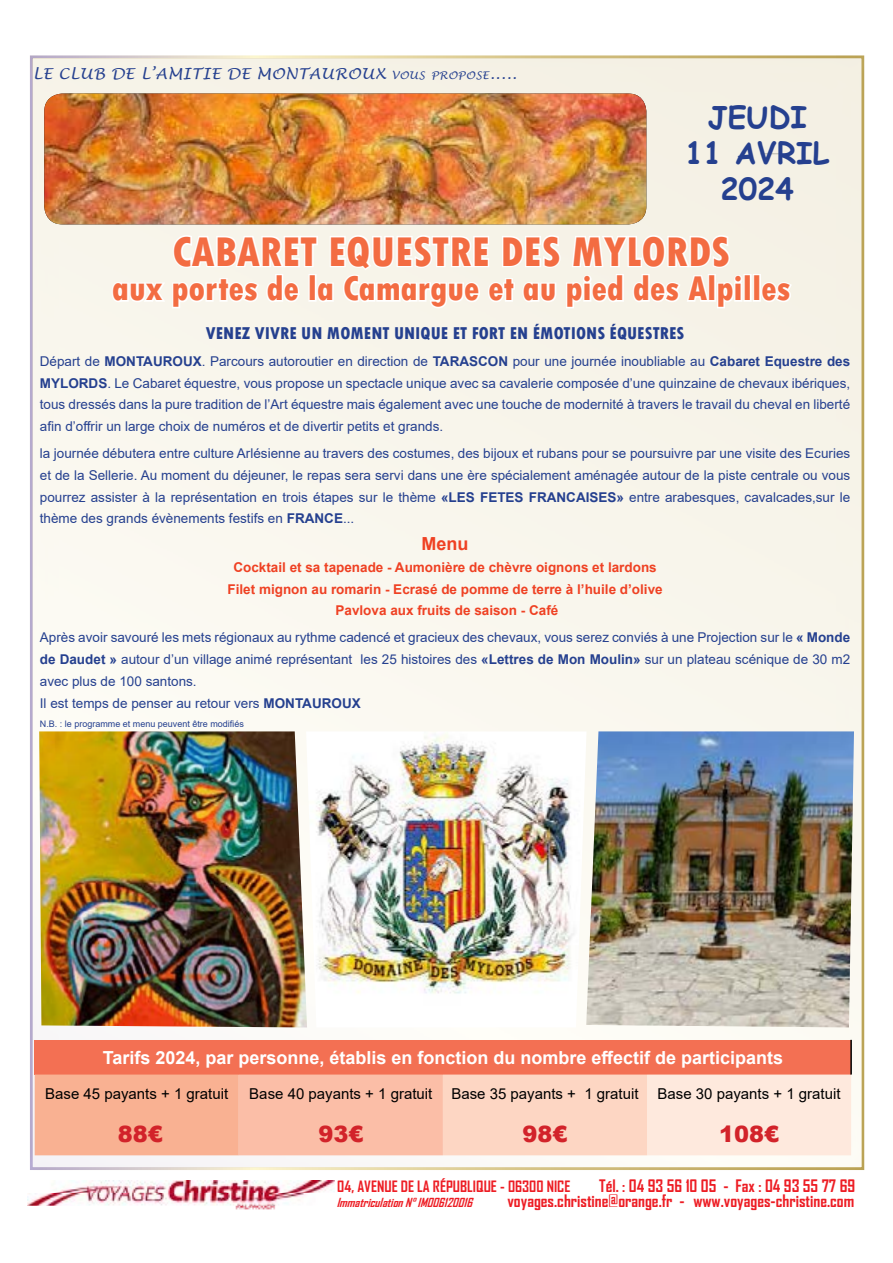
<style>
.page{position:relative;width:893px;height:1263px;background:#fff}
.page>*{position:absolute;margin:0;border:0;box-sizing:border-box;transform-origin:0 0}
.t1{font:800 condensed 43.5px "Tw Cen";color:#f36c42}
.t2{font:800 condensed 36px "Tw Cen";color:#f36c42}
.t3{font:700 30px/36px "Comic Sans MS";color:#25408f;text-align:center}
.t4{font:900 22.5px "Arial";color:#d2232a}
.t5{font:700 18px "Arial";color:#fff}
.t6{font:800 condensed 18px "Tw Cen";color:#25408f}
.t7{font:700 18px "Arial";color:#ef4123}
.t8{font:700 16.5px "Agency FB";color:#ed1d24}
.t9{font:15px "Arial";color:#000}
.t10{font:italic 15px "Lucida Handwriting";letter-spacing:.03em;color:#25408f}
.t11{font:700 15px "Agency FB";color:#ed1d24}
.t12{font:13.5px/21.8px "Arial";color:#25408f;text-align:justify}
.t13{font:700 13.5px/21.8px "Arial";color:#ef4123;text-align:center}
.t14{font:italic 700 12px "Agency FB";color:#ed1d24}
.t15{font:9px "Arial";color:#25408f}
.s1{font-size:10.5px}
.s2{font-weight:700}
</style>
<div class="page">
<div style="left:17px;top:44px;width:859px;height:1127px;background:#d4bb53;opacity:.49"></div>
<img style="left:28px;top:1180px;width:306px;height:30px">
<svg style="left:110px;top:225px;width:635px;height:95px"></svg>
<div style="left:743px;top:274px;width:9px;height:28px;border:3px solid #fff"></div>
<div style="left:753px;top:274px;width:8px;height:28px;border:3px solid #fff"></div>
<svg style="left:759px;top:280px;width:35px;height:24px"></svg>
<div style="left:35px;top:1040px;width:816px;height:34px;background:#f37053"></div>
<svg style="left:35px;top:1074px;width:816px;height:81px;background:#fbcab4"></svg>
<hr style="left:850px;top:1040px;width:2px;height:34px;background:#000">
<img style="left:39px;top:731px;width:815px;height:296px">
<img style="left:44px;top:94px;width:602px;height:130px">
<p class="t10" style="left:33px;top:65px;width:485px">LE CLUB DE L’AMITIE DE MONTAUROUX <span class="s1">VOUS PROPOSE</span>.....</p>
<h3 class="t3" style="left:685px;top:98px;width:145px">JEUDI<br>11 AVRIL<br>2024</h3>
<h1 class="t1" style="left:173px;top:226px;width:559px">CABARET EQUESTRE DES MYLORDS</h1>
<h2 class="t2" style="left:112px;top:267px;width:680px">aux portes de la Camargue et au pied des Alpilles</h2>
<h3 class="t6" style="left:206px;top:322px;width:480px">VENEZ VIVRE UN MOMENT UNIQUE ET FORT EN ÉMOTIONS ÉQUESTRES</h3>
<p class="t12" style="left:40px;top:350px;width:812px">Départ de <span class="s2">MONTAUROUX</span>. Parcours autoroutier en direction de <span class="s2">TARASCON</span> pour une journée inoubliable au <span class="s2">Cabaret Equestre des MYLORDS</span>. Le Cabaret équestre, vous propose un spectacle unique avec sa cavalerie composée d’une quinzaine de chevaux ibériques, tous dressés dans la pure tradition de l’Art équestre mais également avec une touche de modernité à travers le travail du cheval en liberté afin d’offrir un large choix de numéros et de divertir petits et grands.</p>
<p class="t12" style="left:40px;top:442px;width:812px">la journée débutera entre culture Arlésienne au travers des costumes, des bijoux et rubans pour se poursuivre par une visite des Ecuries et de la Sellerie. Au moment du déjeuner, le repas sera servi dans une ère spécialement aménagée autour de la piste centrale ou vous pourrez assister à la représentation en trois étapes sur le thème <span class="s2">«LES FETES FRANCAISES»</span> entre arabesques, cavalcades,sur le thème des grands évènements festifs en <span class="s2">FRANCE</span>...</p>
<h3 class="t7" style="left:422px;top:531px;width:48px">Menu</h3>
<p class="t13" style="left:228px;top:556px;width:437px">Cocktail et sa tapenade - Aumonière de chèvre oignons et lardons<br>Filet mignon au romarin - Ecrasé de pomme de terre à l’huile d’olive<br>Pavlova aux fruits de saison - Café</p>
<p class="t12" style="left:40px;top:627px;width:812px;text-align:left">Après avoir savouré les mets régionaux au rythme cadencé et gracieux des chevaux, vous serez conviés à une Projection sur le <span class="s2">« Monde de Daudet »</span> autour d’un village animé représentant les 25 histoires des <span class="s2">«Lettres de Mon Moulin»</span> sur un plateau scénique de 30 m2 avec plus de 100 santons.<br>Il est temps de penser au retour vers <span class="s2">MONTAUROUX</span></p>
<p class="t15" style="left:40px;top:718px;width:206px">N.B. : le programme et menu peuvent être modifiés</p>
<h3 class="t5" style="left:103px;top:1045px;width:682px">Tarifs 2024, par personne, établis en fonction du nombre effectif de participants</h3>
<p class="t9" style="left:45px;top:1083px;width:185px">Base 45 payants + 1 gratuit</p>
<p class="t9" style="left:249px;top:1083px;width:185px">Base 40 payants + 1 gratuit</p>
<p class="t9" style="left:451px;top:1083px;width:189px">Base 35 payants + 1 gratuit</p>
<p class="t9" style="left:657px;top:1083px;width:185px">Base 30 payants + 1 gratuit</p>
<h3 class="t4" style="left:118px;top:1118px;width:47px">88€</h3>
<h3 class="t4" style="left:318px;top:1118px;width:47px">93€</h3>
<h3 class="t4" style="left:522px;top:1118px;width:47px">98€</h3>
<h3 class="t4" style="left:719px;top:1118px;width:62px">108€</h3>
<p class="t11" style="left:337px;top:1177px;width:233px">04, avenue de la République - 06300 NICE</p>
<p class="t8" style="left:599px;top:1175px;width:258px">Tél. : 04 93 56 10 05 - Fax : 04 93 55 77 69</p>
<p class="t14" style="left:337px;top:1195px;width:141px">ImmatriculationN °IM006120016</p>
<p class="t8" style="left:507px;top:1190px;width:348px">voyages.christine@orange.fr - www.voyages-christine.com</p>
</div>
